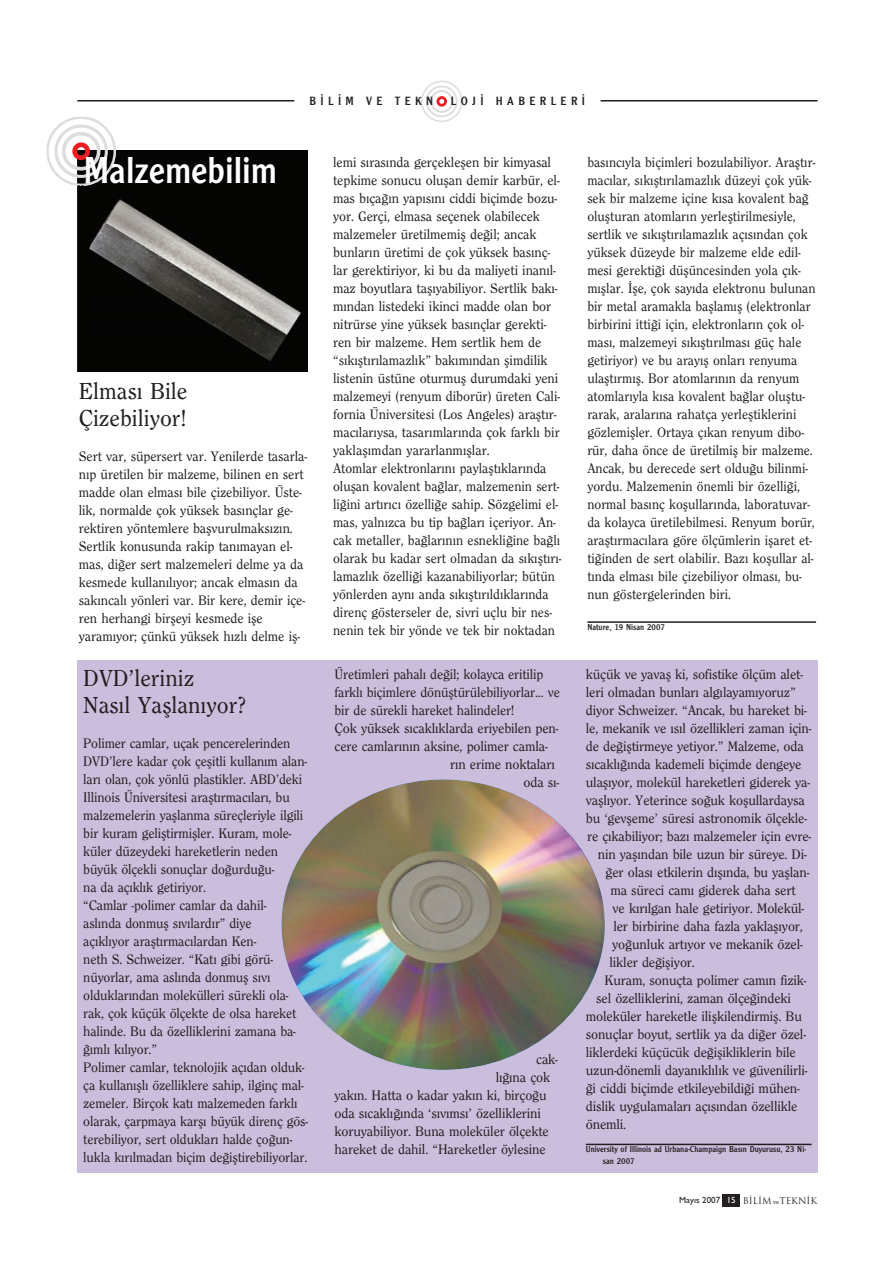
<style>
.page{position:relative;width:894px;height:1261px;background:#fff}
.page>*{position:absolute;margin:0;border:0;box-sizing:border-box;transform-origin:0 0}
.t1{font:39px "Clearface Gothic";color:#fff}
.t2{font:500 24px/27px "Clearface";color:#231f20}
.t3{font:500 14.25px/18px "Clearface";letter-spacing:-.005em;color:#231f20}
.t4{font:12.45px "Clearface Gothic";letter-spacing:.35em;color:#231f20}
.t5{font:9px/12px "Clearface Gothic";color:#231f20}
.t6{font:9px "Trajan";color:#231f20}
.s1{font-family:"Gill Sans";font-weight:500}
.s2{font-family:"Gill Sans";font-weight:500;color:#fff}
.s3{font-family:"Bookman Old Style";font-size:6px}
</style>
<div class="page">
<div style="left:722px;top:1193px;width:17px;height:13px;background:#231f20"></div>
<div style="left:430px;top:90px;width:23px;height:23px;border:2px solid #dcdddf;border-radius:50%"></div>
<div style="left:436px;top:96px;width:11px;height:11px;border:3px solid #ee1d23;border-radius:50%"></div>
<div style="left:426px;top:85px;width:31px;height:32px;border:2px solid #dcdddf;border-radius:50%"></div>
<div style="left:421px;top:81px;width:41px;height:41px;border:2px solid #dcdddf;border-radius:50%"></div>
<hr style="left:77px;top:100px;width:217px;height:1px;background:#231f20">
<hr style="left:600px;top:100px;width:217px;height:1px;background:#231f20">
<hr style="left:587px;top:621px;width:229px;height:2px;background:#231f20">
<div style="left:77px;top:660px;width:740px;height:512px;background:#cbbedd"></div>
<hr style="left:586px;top:1143px;width:225px;height:2px;background:#231f20">
<img style="left:77px;top:151px;width:230px;height:220px">
<img style="left:281px;top:779px;width:324px;height:290px;border-radius:50%">
<svg style="left:46px;top:117px;width:70px;height:69px"></svg>
<p class="t4" style="left:309px;top:97px;width:125px">B‹L‹M VE TEKN</p>
<p class="t4" style="left:451px;top:97px;width:136px">LOJ‹ HABERLER‹</p>
<h1 class="t1" style="left:83px;top:156px;width:195px">Malzemebilim</h1>
<h2 class="t2" style="left:79px;top:379px;width:110px">Elmas› Bile<br>Çizebiliyor!</h2>
<p class="t3" style="left:79px;top:448px;width:230px">Sert var, süpersert var. Yenilerde tasarla&shy;n›p üretilen bir malzeme, bilinen en sert madde olan elmas› bile çizebiliyor. Üste&shy;lik, normalde çok yüksek bas›nçlar ge&shy;rektiren yöntemlere baflvurulmaks›z›n.<br>Sertlik konusunda rakip tan›mayan el&shy;mas, di¤er sert malzemeleri delme ya da kesmede kullan›l›yor; ancak elmas›n da sak›ncal› yönleri var. Bir kere, demir içe&shy;ren herhangi birfleyi kesmede ifle yaram›yor; çünkü yüksek h›zl› delme ifl-</p>
<h2 class="t2" style="left:83px;top:666px;width:165px">DVD’leriniz<br>Nas›l Yafllan›yor?</h2>
<p class="t3" style="left:83px;top:734px;width:226px">Polimer camlar, uçak pencerelerinden DVD’lere kadar çok çeflitli kullan›m alan&shy;lar› olan, çok yönlü plastikler. ABD’deki Illinois Üniversitesi araflt›rmac›lar›, bu malzemelerin yafllanma süreçleriyle ilgili bir kuram gelifltirmifller. Kuram, mole&shy;küler düzeydeki hareketlerin neden büyük ölçekli sonuçlar do¤urdu¤u-<br>na da aç›kl›k getiriyor.<br>“Camlar -polimer camlar da dahil-<br>asl›nda donmufl s›v›lard›r” diye<br>aç›kl›yor araflt›rmac›lardan Ken-<br>neth S. Schweizer. “Kat› gibi görü&shy;nüyorlar, ama asl›nda donmufl s›v› olduklar›ndan molekülleri sürekli ola&shy;rak, çok küçük ölçekte de olsa hareket halinde. Bu da özelliklerini zamana ba-¤›ml› k›l›yor.”<br>Polimer camlar, teknolojik aç›dan olduk&shy;ça kullan›fll› özelliklere sahip, ilginç mal&shy;zemeler. Birçok kat› malzemeden farkl› olarak, çarpmaya karfl› büyük direnç gös&shy;terebiliyor, sert olduklar› halde ço¤un&shy;lukla k›r›lmadan biçim de¤ifltirebiliyorlar.</p>
<p class="t3" style="left:333px;top:154px;width:230px">lemi s›ras›nda gerçekleflen bir kimyasal tepkime sonucu oluflan demir karbür, el&shy;mas b›ça¤›n yap›s›n› ciddi biçimde bozu&shy;yor. Gerçi, elmasa seçenek olabilecek malzemeler üretilmemifl de¤il; ancak bunlar›n üretimi de çok yüksek bas›nç&shy;lar gerektiriyor, ki bu da maliyeti inan›l&shy;maz boyutlara tafl›yabiliyor. Sertlik bak›- m›ndan listedeki ikinci madde olan bor nitrürse yine yüksek bas›nçlar gerekti&shy;ren bir malzeme. Hem sertlik hem de “s›k›flt›r›lamazl›k” bak›m›ndan flimdilik listenin üstüne oturmufl durumdaki yeni malzemeyi (renyum diborür) üreten Cali&shy;fornia Üniversitesi (Los Angeles) araflt›r&shy;mac›lar›ysa, tasar›mlar›nda çok farkl› bir yaklafl›mdan yararlanm›fllar.<br>Atomlar elektronlar›n› paylaflt›klar›nda oluflan kovalent ba¤lar, malzemenin sert&shy;li¤ini art›r›c› özelli¤e sahip. Sözgelimi el&shy;mas, yaln›zca bu tip ba¤lar› içeriyor. An&shy;cak metaller, ba¤lar›n›n esnekli¤ine ba¤l› olarak bu kadar sert olmadan da s›k›flt›r›- lamazl›k özelli¤i kazanabiliyorlar; bütün yönlerden ayn› anda s›k›flt›r›ld›klar›nda direnç gösterseler de, sivri uçlu bir nes&shy;nenin tek bir yönde ve tek bir noktadan</p>
<p class="t3" style="left:587px;top:154px;width:230px">bas›nc›yla biçimleri bozulabiliyor. Araflt›r&shy;mac›lar, s›k›flt›r›lamazl›k düzeyi çok yük&shy;sek bir malzeme içine k›sa kovalent ba¤ oluflturan atomlar›n yerlefltirilmesiyle, sertlik ve s›k›flt›r›lamazl›k aç›s›ndan çok yüksek düzeyde bir malzeme elde edil&shy;mesi gerekti¤i düflüncesinden yola ç›k&shy;m›fllar. ‹fle, çok say›da elektronu bulunan bir metal aramakla bafllam›fl (elektronlar birbirini itti¤i için, elektronlar›n çok ol&shy;mas›, malzemeyi s›k›flt›r›lmas› güç hale getiriyor) ve bu aray›fl onlar› renyuma ulaflt›rm›fl. Bor atomlar›n›n da renyum atomlar›yla k›sa kovalent ba¤lar olufltu&shy;rarak, aralar›na rahatça yerlefltiklerini gözlemifller. Ortaya ç›kan renyum dibo&shy;rür, daha önce de üretilmifl bir malzeme.<br>Ancak, bu derecede sert oldu¤u bilinmi&shy;yordu. Malzemenin önemli bir özelli¤i, normal bas›nç koflullar›nda, laboratuvar&shy;da kolayca üretilebilmesi. Renyum borür, araflt›rmac›lara göre ölçümlerin iflaret et&shy;ti¤inden de sert olabilir. Baz› koflullar al&shy;t›nda elmas› bile çizebiliyor olmas›, bu&shy;nun göstergelerinden biri.</p>
<p class="t5" style="left:587px;top:621px;width:79px">Nature, 19 Nisan 2007</p>
<p class="t3" style="left:334px;top:665px;width:210px">Üretimleri pahal› de¤il; kolayca eritilip</p>
<p class="t3" style="left:334px;top:683px;width:227px">farkl› biçimlere dönüfltürülebiliyorlar... ve</p>
<p class="t3" style="left:334px;top:701px;width:181px">bir de sürekli hareket halindeler!</p>
<p class="t3" style="left:334px;top:719px;width:225px">Çok yüksek s›cakl›klarda eriyebilen pen-</p>
<p class="t3" style="left:334px;top:737px;width:214px">cere camlar›n›n aksine, polimer camla-</p>
<p class="t3" style="left:450px;top:755px;width:106px">r›n erime noktalar›</p>
<p class="t3" style="left:523px;top:773px;width:37px">oda s›-</p>
<p class="t3" style="left:536px;top:1051px;width:23px">cak-</p>
<p class="t3" style="left:495px;top:1069px;width:56px">l›¤›na çok</p>
<p class="t3" style="left:334px;top:1087px;width:213px">yak›n. Hatta o kadar yak›n ki, birço¤u</p>
<p class="t3" style="left:334px;top:1105px;width:208px">oda s›cakl›¤›nda ‘s›v›ms›’ özelliklerini</p>
<p class="t3" style="left:334px;top:1123px;width:216px">koruyabiliyor. Buna moleküler ölçekte</p>
<p class="t3" style="left:334px;top:1141px;width:213px">hareket de dahil. “Hareketler öylesine</p>
<p class="t3" style="left:586px;top:665px;width:219px">küçük ve yavafl ki, sofistike ölçüm alet-</p>
<p class="t3" style="left:586px;top:683px;width:211px">leri olmadan bunlar› alg›layam›yoruz”</p>
<p class="t3" style="left:586px;top:701px;width:222px">diyor Schweizer. “Ancak, bu hareket bi-</p>
<p class="t3" style="left:586px;top:719px;width:227px">le, mekanik ve ›s›l özellikleri zaman için-</p>
<p class="t3" style="left:586px;top:737px;width:219px">de de¤ifltirmeye yetiyor.” Malzeme, oda</p>
<p class="t3" style="left:586px;top:755px;width:217px">s›cakl›¤›nda kademeli biçimde dengeye</p>
<p class="t3" style="left:586px;top:773px;width:226px">ulafl›yor, molekül hareketleri giderek ya-</p>
<p class="t3" style="left:586px;top:791px;width:220px">vafll›yor. Yeterince so¤uk koflullardaysa</p>
<p class="t3" style="left:586px;top:809px;width:223px">bu ‘gevfleme’ süresi astronomik ölçekle-</p>
<p class="t3" style="left:587px;top:827px;width:226px">re ç›kabiliyor; baz› malzemeler için evre-</p>
<p class="t3" style="left:597px;top:845px;width:210px">nin yafl›ndan bile uzun bir süreye. Di-</p>
<p class="t3" style="left:605px;top:863px;width:205px">¤er olas› etkilerin d›fl›nda, bu yafllan-</p>
<p class="t3" style="left:610px;top:881px;width:187px">ma süreci cam› giderek daha sert</p>
<p class="t3" style="left:612px;top:899px;width:193px">ve k›r›lgan hale getiriyor. Molekül-</p>
<p class="t3" style="left:613px;top:917px;width:191px">ler birbirine daha fazla yaklafl›yor,</p>
<p class="t3" style="left:612px;top:935px;width:192px">yo¤unluk art›yor ve mekanik özel-</p>
<p class="t3" style="left:609px;top:953px;width:87px">likler de¤ifliyor.</p>
<p class="t3" style="left:604px;top:971px;width:204px">Kuram, sonuçta polimer cam›n fizik-</p>
<p class="t3" style="left:596px;top:989px;width:196px">sel özelliklerini, zaman ölçe¤indeki</p>
<p class="t3" style="left:586px;top:1007px;width:217px">moleküler hareketle iliflkilendirmifl. Bu</p>
<p class="t3" style="left:586px;top:1025px;width:222px">sonuçlar boyut, sertlik ya da di¤er özel-</p>
<p class="t3" style="left:586px;top:1043px;width:211px">liklerdeki küçücük de¤iflikliklerin bile</p>
<p class="t3" style="left:586px;top:1061px;width:223px">uzun-dönemli dayan›kl›l›k ve güvenilirli-</p>
<p class="t3" style="left:586px;top:1079px;width:215px">¤i ciddi biçimde etkileyebildi¤i mühen-</p>
<p class="t3" style="left:586px;top:1097px;width:213px">dislik uygulamalar› aç›s›ndan özellikle</p>
<p class="t3" style="left:586px;top:1115px;width:42px">önemli.</p>
<p class="t5" style="left:603px;top:1143px;width:205px;text-indent:-17px">University of Illinois ad Urbana-Champaign Bas›n Duyurusu, 23 Ni&shy;san 2007</p>
<p class="t6" style="left:679px;top:1194px;width:139px"><span class="s1">May›s 2007</span> <span class="s2">15</span> B‹L‹M <span class="s3">ve</span>TEKN‹K</p>
</div>
